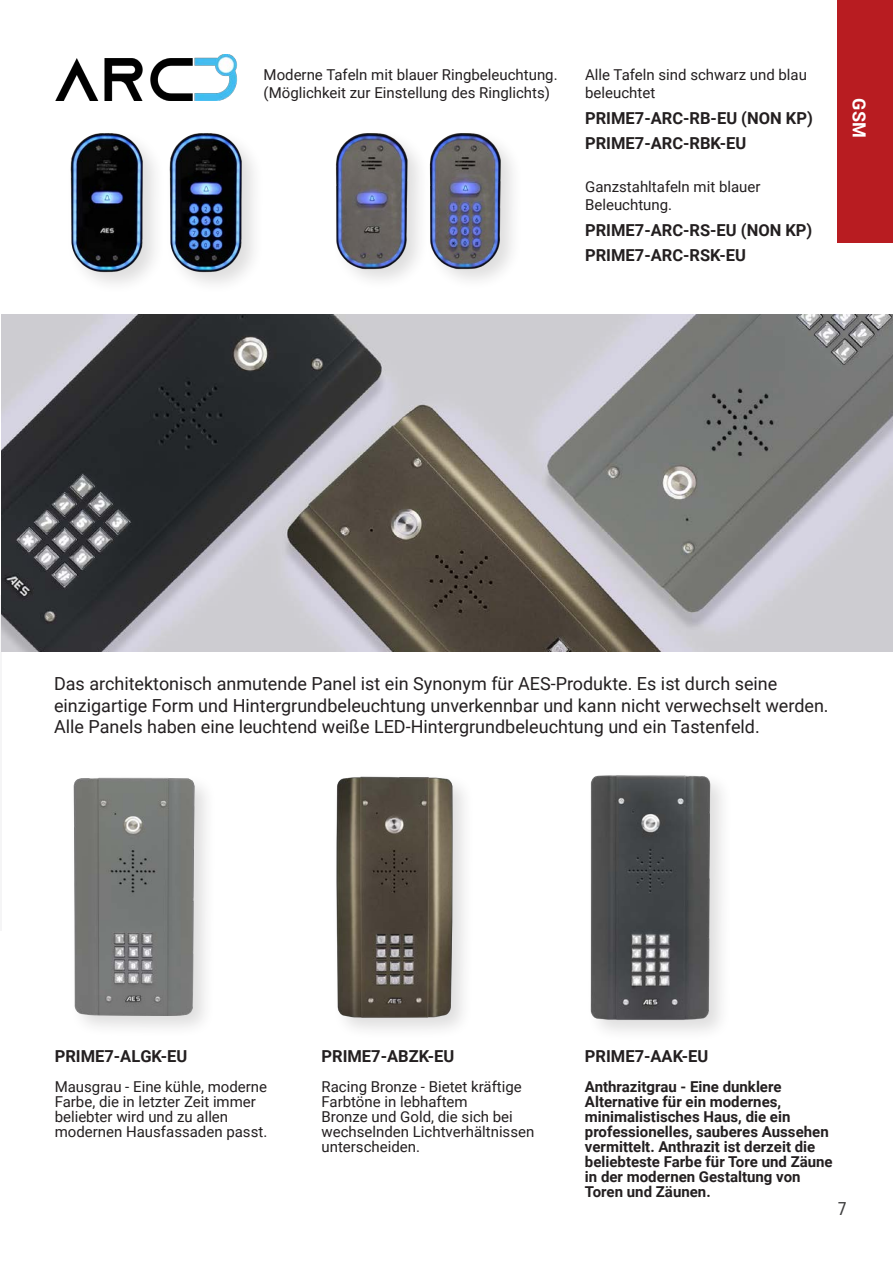
<style>
.page{position:relative;width:893px;height:1263px;background:#fff}
.page>*{position:absolute;margin:0;border:0;box-sizing:border-box;transform-origin:0 0}
.t1{font:18px/21.6px "Roboto";color:#231f20}
.t2{font:700 18px "Roboto";color:#fff}
.t3{font:18px "Roboto Condensed";color:#3e3e3f}
.t4{font:700 16.5px "Roboto";color:#231f20}
.t5{font:15px/15px "Roboto";color:#231f20}
.t6{font:700 15px/15px "Roboto";color:#231f20}
</style>
<div class="page">
<hr style="left:0;top:595px;width:1px;height:336px;background:#f5f5f6">
<img style="left:1px;top:315px;width:892px;height:336px">
<div style="left:838px;top:0;width:55px;height:243px;background:#b81c21"></div>
<img style="left:55px;top:54px;width:182px;height:46px">
<div style="left:69px;top:773px;width:148px;height:266px;background:#231f20;opacity:.15"></div>
<img style="left:69px;top:773px;width:134px;height:242px">
<div style="left:331px;top:772px;width:144px;height:268px;background:#231f20;opacity:.15"></div>
<img style="left:331px;top:772px;width:128px;height:252px">
<div style="left:586px;top:770px;width:147px;height:273px;background:#231f20;opacity:.15"></div>
<img style="left:586px;top:770px;width:126px;height:257px">
<div style="left:65px;top:129px;width:100px;height:166px;background:#231f20;opacity:.15"></div>
<img style="left:65px;top:129px;width:88px;height:150px">
<div style="left:164px;top:129px;width:100px;height:166px;background:#fefefe"></div>
<img style="left:153px;top:129px;width:101px;height:150px">
<img style="left:336px;top:133px;width:83px;height:145px">
<img style="left:429px;top:133px;width:84px;height:145px">
<p class="t5" style="left:264px;top:66px;width:296px;line-height:18px">Moderne Tafeln mit blauer Ringbeleuchtung. (Möglichkeit zur Einstellung des Ringlichts)</p>
<p class="t5" style="left:585px;top:66px;width:223px;line-height:18px">Alle Tafeln sind schwarz und blau beleuchtet</p>
<p class="t4" style="left:585px;top:107px;width:229px">PRIME7-ARC-RB-EU (NON KP)</p>
<p class="t4" style="left:585px;top:132px;width:163px">PRIME7-ARC-RBK-EU</p>
<p class="t5" style="left:585px;top:177px;width:177px;line-height:18px">Ganzstahltafeln mit blauer<br>Beleuchtung.</p>
<p class="t4" style="left:585px;top:218px;width:229px">PRIME7-ARC-RS-EU (NON KP)</p>
<p class="t4" style="left:585px;top:244px;width:162px">PRIME7-ARC-RSK-EU</p>
<p class="t2" style="left:872px;top:98px;width:41px;rotate:90deg">GSM</p>
<p class="t1" style="left:54px;top:672px;width:776px">Das architektonisch anmutende Panel ist ein Synonym für AES-Produkte. Es ist durch seine einzigartige Form und Hintergrundbeleuchtung unverkennbar und kann nicht verwechselt werden.<br>Alle Panels haben eine leuchtend weiße LED-Hintergrundbeleuchtung und ein Tastenfeld.</p>
<p class="t4" style="left:55px;top:1045px;width:134px">PRIME7-ALGK-EU</p>
<p class="t5" style="left:55px;top:1079px;width:214px">Mausgrau - Eine kühle, moderne<br>Farbe, die in letzter Zeit immer beliebter wird und zu allen modernen Hausfassaden passt.</p>
<p class="t4" style="left:321px;top:1045px;width:134px">PRIME7-ABZK-EU</p>
<p class="t5" style="left:321px;top:1079px;width:214px">Racing Bronze - Bietet kräftige<br>Farbtöne in lebhaftem<br>Bronze und Gold, die sich bei wechselnden Lichtverhältnissen unterscheiden.</p>
<p class="t4" style="left:585px;top:1045px;width:125px">PRIME7-AAK-EU</p>
<p class="t6" style="left:585px;top:1079px;width:249px">Anthrazitgrau - Eine dunklere<br>Alternative für ein modernes, minimalistisches Haus, die ein professionelles, sauberes Aussehen vermittelt. Anthrazit ist derzeit die beliebteste Farbe für Tore und Zäune in der modernen Gestaltung von<br>Toren und Zäunen.</p>
<p class="t3" style="left:838px;top:1196px;width:10px">7</p>
</div>
